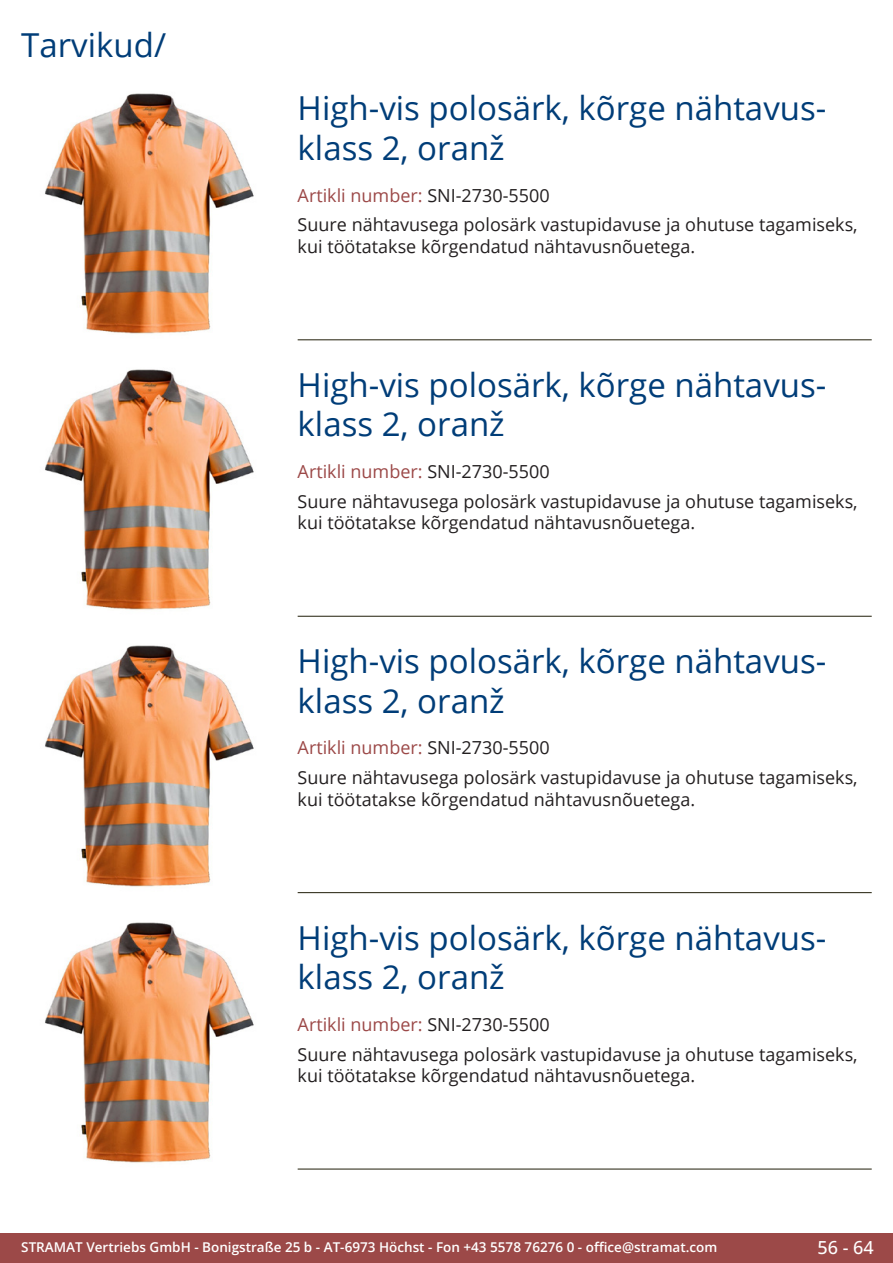
<style>
.page{position:relative;width:893px;height:1263px;background:#fff}
.page>*{position:absolute;margin:0;border:0;box-sizing:border-box;transform-origin:0 0}
.Produkttitel{font:33px/39.6px "Open Sans";color:#003d78}
.RastTitel{font:33px "Open Sans";color:#003d78}
.Beschreibung_Text{font:18px/21.6px "Open Sans";color:#231f20}
.TechDaten_Überschrif{font:18px "Open Sans";color:#9c4948}
.t1{font:500 18px "Open Sans";color:#fff}
.t2{font:600 13.5px "Open Sans";color:#fff}
.s1{color:#231f20}
</style>
<div class="page">
<div style="left:0;top:1233px;width:893px;height:30px;background:#9c4948"></div>
<hr style="left:298px;top:340px;width:574px;height:1px;background:#201d08">
<hr style="left:298px;top:616px;width:574px;height:1px;background:#201d08">
<hr style="left:298px;top:892px;width:574px;height:1px;background:#201d08">
<hr style="left:298px;top:1169px;width:574px;height:1px;background:#201d08">
<img style="left:45px;top:93px;width:209px;height:241px">
<img style="left:45px;top:369px;width:209px;height:241px">
<img style="left:45px;top:645px;width:209px;height:242px">
<img style="left:45px;top:922px;width:209px;height:241px">
<p class="RastTitel" style="left:21px;top:22px;width:146px">Tarvikud/</p>
<p class="Produkttitel" style="left:298px;top:88px;width:528px">High-vis polosärk, kõrge nähtavus&shy;klass 2, oranž</p>
<p class="TechDaten_Überschrif" style="left:298px;top:183px;width:254px">Artikli number: <span class="s1">SNI-2730-5500</span></p>
<p class="Beschreibung_Text" style="left:298px;top:214px;width:562px">Suure nähtavusega polosärk vastupidavuse ja ohutuse tagamiseks, kui töötatakse kõrgendatud nähtavusnõuetega.</p>
<p class="Produkttitel" style="left:298px;top:364px;width:528px">High-vis polosärk, kõrge nähtavus&shy;klass 2, oranž</p>
<p class="TechDaten_Überschrif" style="left:298px;top:459px;width:254px">Artikli number: <span class="s1">SNI-2730-5500</span></p>
<p class="Beschreibung_Text" style="left:298px;top:490px;width:562px">Suure nähtavusega polosärk vastupidavuse ja ohutuse tagamiseks, kui töötatakse kõrgendatud nähtavusnõuetega.</p>
<p class="Produkttitel" style="left:298px;top:640px;width:528px">High-vis polosärk, kõrge nähtavus&shy;klass 2, oranž</p>
<p class="TechDaten_Überschrif" style="left:298px;top:735px;width:254px">Artikli number: <span class="s1">SNI-2730-5500</span></p>
<p class="Beschreibung_Text" style="left:298px;top:766px;width:562px">Suure nähtavusega polosärk vastupidavuse ja ohutuse tagamiseks, kui töötatakse kõrgendatud nähtavusnõuetega.</p>
<p class="Produkttitel" style="left:298px;top:917px;width:528px">High-vis polosärk, kõrge nähtavus&shy;klass 2, oranž</p>
<p class="TechDaten_Überschrif" style="left:298px;top:1012px;width:254px">Artikli number: <span class="s1">SNI-2730-5500</span></p>
<p class="Beschreibung_Text" style="left:298px;top:1043px;width:562px">Suure nähtavusega polosärk vastupidavuse ja ohutuse tagamiseks, kui töötatakse kõrgendatud nähtavusnõuetega.</p>
<p class="t2" style="left:21px;top:1238px;width:698px">STRAMAT Vertriebs GmbH - Bonigstraße 25 b - AT-6973 Höchst - Fon +43 5578 76276 0 - office@stramat.com</p>
<p class="t1" style="left:817px;top:1234px;width:58px">56 - 64</p>
</div>
